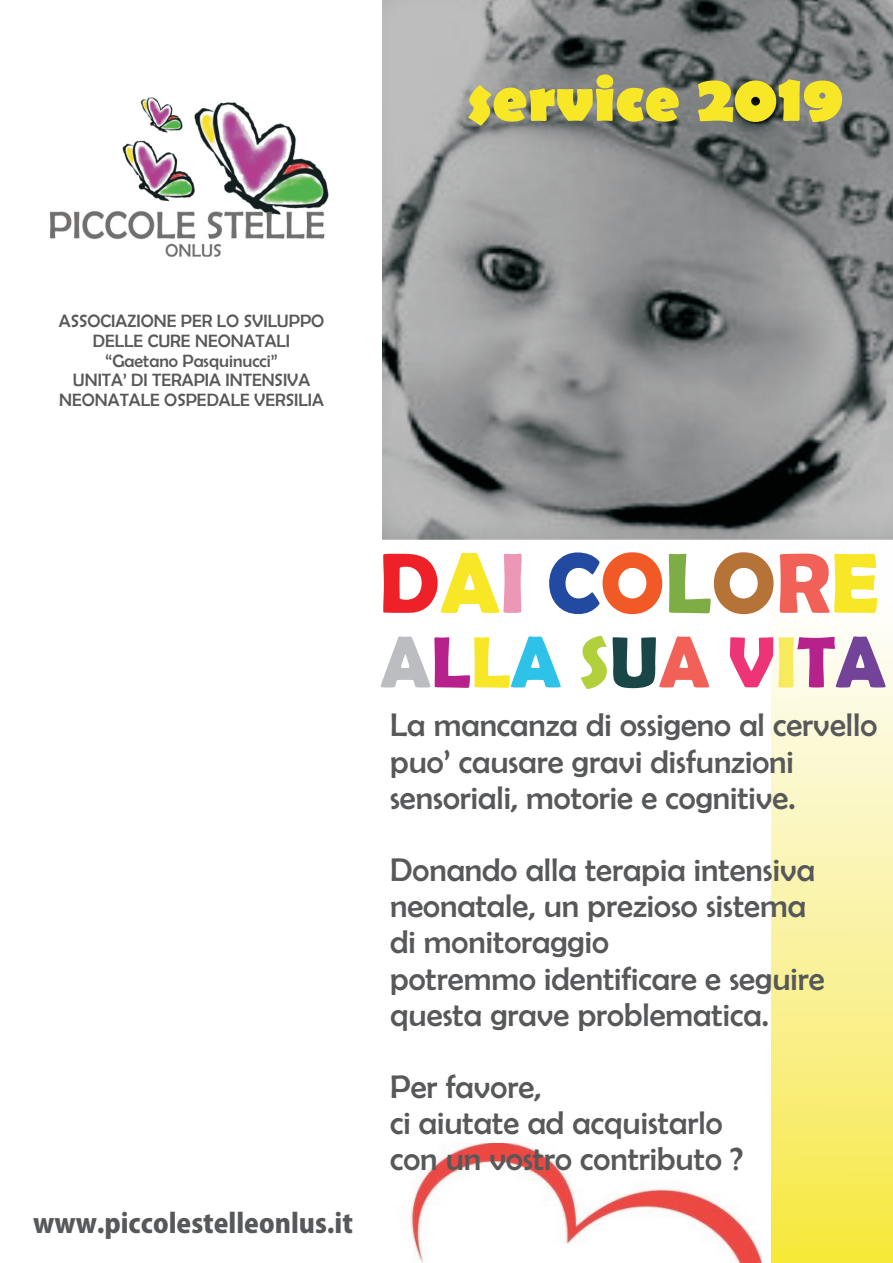
<style>
.page{position:relative;width:893px;height:1263px;background:#fff}
.page>*{position:absolute;margin:0;border:0;box-sizing:border-box;transform-origin:0 0}
.t1{font:700 85.8px "Berlin Sans FB Demi";color:#f7e726}
.t2{font:700 72.9px "Berlin Sans FB Demi";color:#b6218b}
.t3{font:700 66.6px "Berlin Sans FB";color:#f7e726}
.t4{font:33px/36.2px "Berlin Sans FB";color:#57585a}
.t5{font:800 26.4px "Koz Go Pr 6 N";color:#57585a}
.t6{font:18px/19.6px "Berlin Sans FB";color:#57585a;text-align:center}
.s1{color:#ee2028}
.s2{color:#ed97b7}
.s3{color:#214aa0}
.s4{color:#f15927}
.s5{color:#7eac45}
.s6{color:#b67338}
.s7{color:#f16157}
.s8{color:#bcbdc0}
.s9{color:#f7e726}
.s10{color:#2fc2e8}
.s11{color:#b2cf3c}
.s12{color:#194646}
.s13{color:#ec3476}
.s14{color:#f7eb5d}
.s15{color:#73439a}
</style>
<div class="page">
<div style="left:772px;top:480px;width:121px;height:783px;background:linear-gradient(to bottom,#fff,#f6e844)"></div>
<img style="left:382px;top:0;width:511px;height:539px">
<img style="left:410px;top:1144px;width:352px;height:119px">
<img style="left:49px;top:97px;width:280px;height:159px">
<h3 class="t3" style="left:467px;top:60px;width:377px">service 2019</h3>
<p class="t6" style="left:59px;top:311px;width:267px">ASSOCIAZIONE PER LO SVILUPPO<br>DELLE CURE NEONATALI “Gaetano Pasquinucci”<br>UNITA’ DI TERAPIA INTENSIVA<br>NEONATALE OSPEDALE VERSILIA</p>
<p class="t5" style="left:33px;top:1209px;width:321px">www.piccolestelleonlus.it</p>
<h1 class="t1" style="left:379px;top:533px;width:501px"><span class="s1">D</span>A<span class="s2">I</span> <span class="s3">C</span><span class="s4">O</span><span class="s5">L</span><span class="s6">O</span><span class="s7">R</span>E</h1>
<h2 class="t2" style="left:380px;top:620px;width:507px"><span class="s8">A</span>L<span class="s9">L</span><span class="s10">A</span> <span class="s11">S</span><span class="s12">U</span><span class="s7">A</span> <span class="s13">V</span><span class="s14">I</span>T<span class="s15">A</span></h2>
<p class="t4" style="left:390px;top:707px;width:489px">La mancanza di ossigeno al cervello puo’ causare gravi disfunzioni sensoriali, motorie e cognitive.</p>
<p class="t4" style="left:390px;top:851px;width:436px">Donando alla terapia intensiva neonatale, un prezioso sistema di monitoraggio<br>potremmo identificare e seguire questa grave problematica.</p>
<p class="t4" style="left:390px;top:1068px;width:355px">Per favore,<br>ci aiutate ad acquistarlo con un vostro contributo ?</p>
</div>
